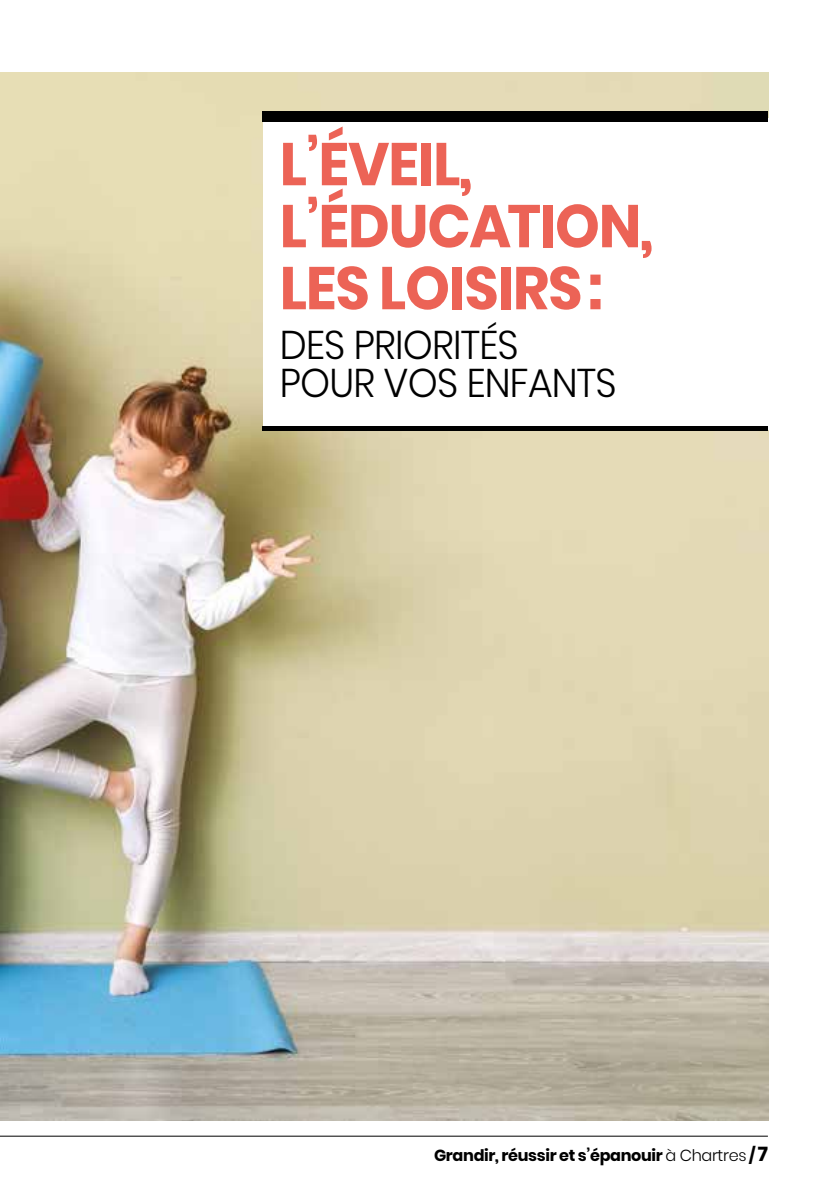
<style>
.page{position:relative;width:840px;height:1191px;background:#fff}
.page>*{position:absolute;margin:0;border:0;box-sizing:border-box;transform-origin:0 0}
.t1{font:700 60px/62px "Poppins";letter-spacing:-.02em;color:#ec6356;scale:.95 1}
.t2{font:300 40px/38px "Poppins";letter-spacing:-.02em;color:#000;scale:.95 1}
.t3{font:700 16px "Poppins";letter-spacing:-.02em;color:#000}
.s1{font-weight:300}
.s2{font-size:20px}
</style>
<div class="page">
<img style="left:0;top:72px;width:767px;height:1048px">
<div style="left:262px;top:118px;width:566px;height:312px;background:#fff"></div>
<div style="left:262px;top:111px;width:505px;height:10px;background:#000"></div>
<div style="left:262px;top:426px;width:505px;height:5px;background:#000"></div>
<hr style="left:0;top:1135px;width:767px;height:1px;background:#000">
<h1 class="t1" style="left:279px;top:134px;width:395px">L’ÉVEIL,<br>L’ÉDUCATION,<br>LES LOISIRS:</h1>
<h2 class="t2" style="left:279px;top:326px;width:356px">DES PRIORITÉS<br>POUR VOS ENFANTS</h2>
<p class="t3" style="left:434px;top:1146px;width:335px">Grandir, réussir et s’épanouir <span class="s1">à Chartres</span> / <span class="s2">7</span></p>
</div>
